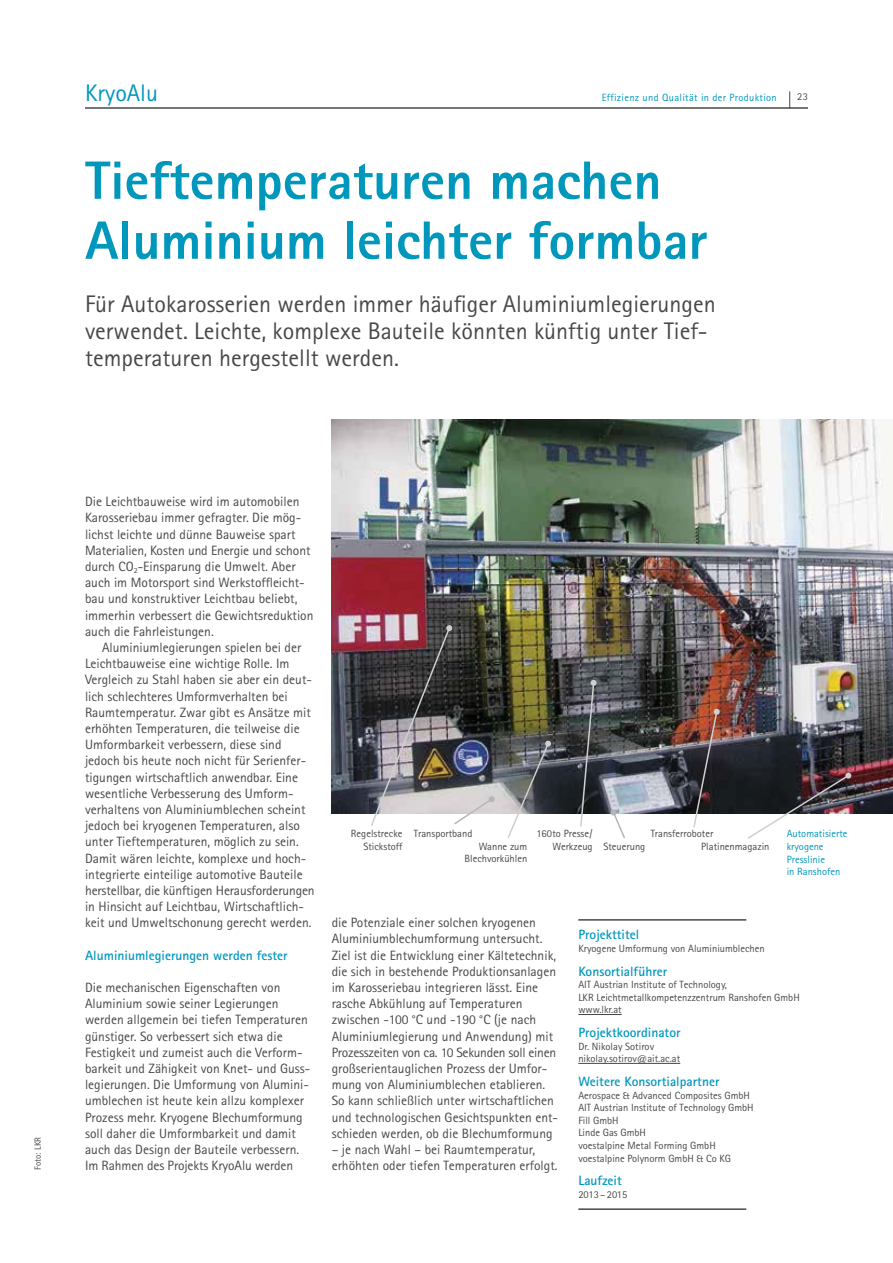
<style>
.page{position:relative;width:893px;height:1263px;background:#fff}
.page>*{position:absolute;margin:0;border:0;box-sizing:border-box;transform-origin:0 0}
.t1{font:800 54px/60px "Rotis Sans Serif";color:#0097bd}
.t2{font:24px/27px "Rotis Sans Serif";color:#484847}
.t3{font:24px "Rotis Sans Serif";color:#0097bd}
.t4{font:13.5px/16.2px "Rotis Sans Serif";color:#484847}
.t5{font:700 13.5px "Rotis Sans Serif";color:#0097bd}
.t6{font:10.5px/12.6px "Rotis Sans Serif";color:#484847}
.t7{font:10.5px/12.6px "Rotis Sans Serif";color:#0097bd}
.t8{font:10.5px "Rotis Sans Serif";letter-spacing:.03em;color:#0097bd}
.t9{font:9px "Rotis Sans Serif";color:#484847}
</style>
<div class="page">
<hr style="left:85px;top:107px;width:723px;height:2px;background:#484847">
<svg style="left:789px;top:91px;width:1px;height:16px"></svg>
<hr style="left:578px;top:919px;width:168px;height:2px;background:#484847">
<hr style="left:578px;top:1208px;width:168px;height:2px;background:#484847">
<hr style="left:578px;top:1014px;width:43px;height:1px;background:#484847">
<hr style="left:578px;top:1063px;width:102px;height:1px;background:#484847">
<img style="left:332px;top:420px;width:560px;height:393px">
<svg style="left:579px;top:681px;width:16px;height:146px;background:#585a5f"></svg>
<div style="left:590px;top:680px;width:7px;height:6px;background:#cfcfd0;border-radius:50%"></div>
<svg style="left:506px;top:740px;width:45px;height:98px"></svg>
<img style="left:370px;top:625px;width:125px;height:201px">
<img style="left:692px;top:708px;width:28px;height:120px">
<img style="left:746px;top:773px;width:105px;height:66px">
<svg style="left:614px;top:811px;width:12px;height:28px"></svg>
<div style="left:610px;top:809px;width:6px;height:7px;background:#b4b5b6;border-radius:50%"></div>
<h2 class="t3" style="left:85px;top:84px;width:75px">KryoAlu</h2>
<p class="t8" style="left:601px;top:94px;width:177px">Effizienz und Qualität in der Produktion</p>
<p class="t6" style="left:797px;top:92px;width:12px">23</p>
<h1 class="t1" style="left:85px;top:156px;width:623px">Tieftemperaturen machen<br>Aluminium leichter formbar</h1>
<h2 class="t2" style="left:85px;top:293px;width:632px">Für Autokarosserien werden immer häufiger Aluminiumlegierungen verwendet. Leichte, komplexe Bauteile könnten künftig unter Tief - tempera turen hergestellt werden.</h2>
<p class="t9" style="left:35px;top:1170px;width:35px;rotate:-90deg">Foto: LKR</p>
<p class="t4" style="left:85px;top:495px;width:230px">Die Leichtbauweise wird im automobilen Karosseriebau immer gefragter. Die mög&shy;lichst leichte und dünne Bauweise spart Materialien, Kosten und Energie und schont durch CO<sub>2</sub>-Einsparung die Umwelt. Aber auch im Motorsport sind Werkstoffleicht&shy;bau und konstruktiver Leichtbau beliebt, immerhin verbessert die Gewichtsreduktion auch die Fahrleistungen.</p>
<p class="t4" style="left:85px;top:641px;width:231px;text-indent:17px">Aluminiumlegierungen spielen bei der Leichtbauweise eine wichtige Rolle. Im Vergleich zu Stahl haben sie aber ein deut&shy;lich schlechteres Umformverhalten bei Raumtemperatur. Zwar gibt es Ansätze mit erhöhten Temperaturen, die teilweise die Umformbarkeit verbessern, diese sind jedoch bis heute noch nicht für Serien fer - tigungen wirtschaftlich anwendbar. Eine wesentliche Verbesserung des Umform - verhaltens von Aluminiumblechen scheint jedoch bei kryogenen Temperaturen, also unter Tieftemperaturen, möglich zu sein.<br>Damit wären leichte, komplexe und hoch&shy;integrierte einteilige automotive Bauteile herstellbar, die künftigen Herausforderungen in Hinsicht auf Leichtbau, Wirtschaftlich&shy;keit und Umweltschonung gerecht werden.</p>
<p class="t5" style="left:85px;top:950px;width:204px">Aluminiumlegierungen werden fester</p>
<p class="t4" style="left:85px;top:981px;width:227px">Die mechanischen Eigenschaften von Aluminium sowie seiner Legierungen werden allgemein bei tiefen Temperaturen günstiger. So verbessert sich etwa die Festigkeit und zumeist auch die Verform&shy;barkeit und Zähigkeit von Knet- und Guss&shy;legierungen. Die Umformung von Alumini&shy;umblechen ist heute kein allzu komplexer Prozess mehr. Kryogene Blechumformung soll daher die Umformbarkeit und damit auch das Design der Bauteile verbessern.<br>Im Rahmen des Projekts KryoAlu werden</p>
<p class="t6" style="left:351px;top:829px;width:53px;text-align:right">Regelstrecke<br>Stickstoff</p>
<p class="t6" style="left:536px;top:828px;width:58px">160to Presse/</p>
<p class="t6" style="left:414px;top:828px;width:60px">Transportband</p>
<p class="t6" style="left:478px;top:841px;width:50px">Wanne zum</p>
<p class="t6" style="left:552px;top:841px;width:42px">Werkzeug</p>
<p class="t6" style="left:464px;top:854px;width:64px">Blechvorkühlen</p>
<p class="t6" style="left:650px;top:828px;width:64px">Transferroboter</p>
<p class="t6" style="left:603px;top:841px;width:43px">Steuerung</p>
<p class="t6" style="left:701px;top:841px;width:70px">Platinenmagazin</p>
<p class="t7" style="left:786px;top:829px;width:62px">Automatisierte kryogene<br>Presslinie<br>in Ranshofen</p>
<p class="t4" style="left:332px;top:916px;width:228px">die Potenziale einer solchen kryogenen Aluminiumblechumformung untersucht.<br>Ziel ist die Entwicklung einer Kältetechnik, die sich in bestehende Produktionsanlagen im Karosseriebau integrieren lässt. Eine rasche Abkühlung auf Temperaturen zwischen -100 °C und -190 °C (je nach Aluminiumlegierung und Anwendung) mit Prozesszeiten von ca. 10 Sekunden soll einen großserientauglichen Prozess der Umfor&shy;mung von Aluminiumblechen etablieren.<br>So kann schließlich unter wirtschaftlichen und technologischen Gesichtspunkten ent&shy;schieden werden, ob die Blechumformung</p>
<p class="t4" style="left:332px;top:1143px;width:227px">– je nach Wahl – bei Raumtemperatur, erhöhten oder tiefen Temperaturen erfolgt.</p>
<p class="t5" style="left:578px;top:930px;width:62px">Projekttitel</p>
<p class="t6" style="left:578px;top:943px;width:188px">Kryogene Umformung von Aluminiumblechen</p>
<p class="t5" style="left:578px;top:966px;width:90px">Konsortialführer</p>
<p class="t6" style="left:578px;top:979px;width:223px">AIT Austrian Institute of Technology,<br>LKR Leichtmetallkompetenzzentrum Ranshofen GmbH www.lkr.at</p>
<p class="t5" style="left:578px;top:1028px;width:104px">Projektkoordinator</p>
<p class="t6" style="left:578px;top:1041px;width:103px">Dr. Nikolay Sotirov nikolay.sotirov@ait.ac.at</p>
<p class="t5" style="left:578px;top:1077px;width:143px">Weitere Konsortialpartner</p>
<p class="t6" style="left:578px;top:1090px;width:177px">Aerospace &amp; Advanced Composites GmbH<br>AIT Austrian Institute of Technology GmbH<br>Fill GmbH<br>Linde Gas GmbH<br>voestalpine Metal Forming GmbH voestalpine Polynorm GmbH &amp; Co KG</p>
<p class="t5" style="left:578px;top:1176px;width:45px">Laufzeit</p>
<p class="t6" style="left:578px;top:1189px;width:51px">2013 – 2015</p>
</div>
